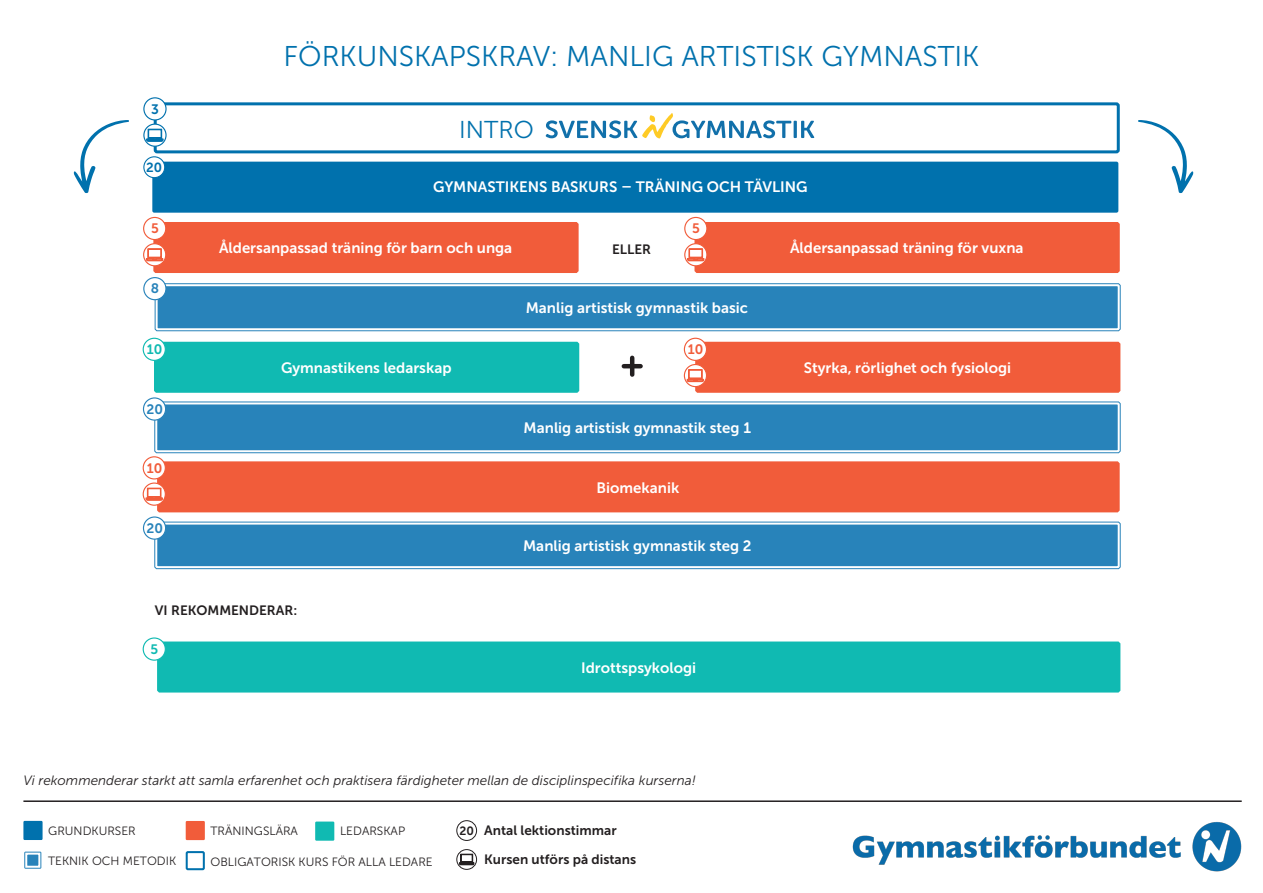
<style>
.page{position:relative;width:1263px;height:893px;background:#fff}
.page>*{position:absolute;margin:0;border:0;box-sizing:border-box;transform-origin:0 0}
.t1{font:28.5px "Museo Sans 300";color:#0071ad}
.t2{font:24.3px "Museo Sans 300";color:#0071ad}
.t3{font:15px "Museo Sans 700";color:#fff}
.t4{font:13.65px "Museo Sans 700";color:#f15c3a}
.t5{font:13.65px "Museo Sans 700";color:#2883ba}
.t6{font:13.65px "Museo Sans 700";color:#10bab2}
.t7{font:13.65px "Museo Sans 700";color:#0071ad}
.t8{font:italic 13.5px "Museo Sans 300";color:#231f20}
.t9{font:13.5px "Museo Sans 700";color:#231f20}
.t10{font:13.2px "Museo Sans 700";color:#0071ad}
.t11{font:12px "Museo Sans 300";color:#231f20}
.t12{font:12px "Museo Sans 700";color:#231f20}
</style>
<div class="page">
<img style="left:852px;top:822px;width:390px;height:50px">
<div style="left:24px;top:852px;width:17px;height:17px;background:#2883ba"></div>
<div style="left:21px;top:849px;width:23px;height:23px;border:2px solid #fff;border-radius:3px"></div>
<div style="left:25px;top:853px;width:15px;height:15px;border:2px solid #fff"></div>
<div style="left:186px;top:821px;width:19px;height:19px;background:#f15c3a"></div>
<div style="left:315px;top:821px;width:19px;height:20px;background:#10bab2"></div>
<div style="left:23px;top:821px;width:20px;height:19px;background:#0071ad"></div>
<div style="left:186px;top:851px;width:19px;height:19px;border:2px solid #0071ad"></div>
<div style="left:456px;top:820px;width:21px;height:21px;border:1px solid #231f20;border-radius:50%"></div>
<svg style="left:457px;top:850px;width:20px;height:19px"></svg>
<div style="left:456px;top:849px;width:21px;height:21px;border:1px solid #231f20;border-radius:50%"></div>
<svg style="left:459px;top:853px;width:16px;height:12px"></svg>
<hr style="left:23px;top:800px;width:1219px;height:2px;background:#231f20">
<div style="left:154px;top:102px;width:966px;height:51px;border:3px solid #0071ad;border-radius:2px"></div>
<hr style="left:794px;top:121px;width:3px;height:17px;background:#1170aa">
<svg style="left:801px;top:121px;width:13px;height:17px"></svg>
<svg style="left:546px;top:113px;width:245px;height:25px"></svg>
<div style="left:152px;top:162px;width:966px;height:51px;background:#0071ad;border-radius:2px"></div>
<div style="left:144px;top:157px;width:21px;height:21px;background:#fff;border-radius:50%"></div>
<div style="left:143px;top:156px;width:22px;height:22px;border:1px solid #0071ad;border-radius:50%"></div>
<svg style="left:144px;top:217px;width:22px;height:23px"></svg>
<div style="left:143px;top:217px;width:23px;height:23px;border:1px solid #f15c3a;border-radius:50%"></div>
<svg style="left:685px;top:217px;width:22px;height:23px"></svg>
<div style="left:684px;top:217px;width:23px;height:23px;border:1px solid #f15c3a;border-radius:50%"></div>
<div style="left:143px;top:243px;width:23px;height:23px;border:1px solid #f15c3a;border-radius:50%"></div>
<div style="left:146px;top:222px;width:433px;height:51px;background:#f15c3a"></div>
<div style="left:684px;top:243px;width:23px;height:23px;border:1px solid #f15c3a;border-radius:50%"></div>
<div style="left:687px;top:222px;width:433px;height:51px;background:#f15c3a"></div>
<svg style="left:150px;top:279px;width:969px;height:53px"></svg>
<svg style="left:155px;top:282px;width:966px;height:49px;background:#3f90c1"></svg>
<div style="left:144px;top:278px;width:22px;height:22px;background:#fff;border-radius:50%"></div>
<div style="left:143px;top:277px;width:24px;height:23px;border:1px solid #2883ba;border-radius:50%"></div>
<svg style="left:73px;top:120px;width:56px;height:73px"></svg>
<svg style="left:1138px;top:120px;width:56px;height:73px"></svg>
<div style="left:144px;top:98px;width:22px;height:22px;background:#fff;border-radius:50%"></div>
<div style="left:143px;top:97px;width:24px;height:24px;border:1px solid #0071ad;border-radius:50%"></div>
<svg style="left:144px;top:124px;width:22px;height:22px"></svg>
<div style="left:143px;top:124px;width:24px;height:23px;border:1px solid #0071ad;border-radius:50%"></div>
<svg style="left:146px;top:129px;width:18px;height:13px"></svg>
<div style="left:154px;top:342px;width:425px;height:51px;background:#10bab2"></div>
<div style="left:157px;top:641px;width:963px;height:51px;background:#10bab2"></div>
<div style="left:143px;top:338px;width:22px;height:22px;background:#fff;border-radius:50%"></div>
<div style="left:143px;top:338px;width:23px;height:23px;border:1px solid #10bab2;border-radius:50%"></div>
<div style="left:143px;top:638px;width:22px;height:22px;background:#fff;border-radius:50%"></div>
<div style="left:143px;top:637px;width:23px;height:24px;border:1px solid #10bab2;border-radius:50%"></div>
<div style="left:684px;top:338px;width:23px;height:23px;border:1px solid #f15c3a;border-radius:50%"></div>
<div style="left:684px;top:364px;width:23px;height:23px;border:1px solid #f15c3a;border-radius:50%"></div>
<div style="left:686px;top:342px;width:434px;height:51px;background:#f15c3a"></div>
<hr style="left:630px;top:358px;width:4px;height:17px;background:#231f20">
<hr style="left:624px;top:364px;width:17px;height:4px;background:#231f20">
<svg style="left:150px;top:398px;width:969px;height:59px"></svg>
<svg style="left:154px;top:401px;width:967px;height:52px;background:#3b8dc0"></svg>
<svg style="left:156px;top:518px;width:963px;height:52px"></svg>
<svg style="left:154px;top:521px;width:967px;height:48px;background:#3d8fc0"></svg>
<div style="left:143px;top:398px;width:23px;height:22px;background:#fff;border-radius:50%"></div>
<div style="left:143px;top:397px;width:23px;height:24px;border:1px solid #2883ba;border-radius:50%"></div>
<div style="left:143px;top:517px;width:23px;height:22px;background:#fff;border-radius:50%"></div>
<div style="left:143px;top:516px;width:23px;height:24px;border:1px solid #2883ba;border-radius:50%"></div>
<div style="left:157px;top:461px;width:963px;height:51px;background:#f15c3a"></div>
<div style="left:143px;top:457px;width:22px;height:22px;background:#fff;border-radius:50%"></div>
<div style="left:143px;top:456px;width:23px;height:23px;border:1px solid #f15c3a;border-radius:50%"></div>
<svg style="left:143px;top:483px;width:22px;height:22px"></svg>
<div style="left:143px;top:482px;width:23px;height:24px;border:1px solid #f15c3a;border-radius:50%"></div>
<svg style="left:145px;top:488px;width:18px;height:13px"></svg>
<p class="t7" style="left:151px;top:101px;width:9px">3</p>
<p class="t10" style="left:146px;top:160px;width:17px">20</p>
<p class="t1" style="left:284px;top:41px;width:697px">FÖRKUNSKAPSKRAV: MANLIG ARTISTISK GYMNASTIK</p>
<p class="t2" style="left:459px;top:117px;width:76px">INTRO</p>
<p class="t3" style="left:433px;top:179px;width:376px">GYMNASTIKENS BASKURS – TRÄNING OCH TÄVLING</p>
<p class="t4" style="left:151px;top:221px;width:9px">5</p>
<p class="t4" style="left:692px;top:221px;width:9px">5</p>
<p class="t5" style="left:151px;top:281px;width:10px">8</p>
<p class="t6" style="left:147px;top:342px;width:17px">10</p>
<p class="t5" style="left:146px;top:401px;width:18px">20</p>
<p class="t4" style="left:147px;top:460px;width:17px">10</p>
<p class="t5" style="left:146px;top:521px;width:18px">20</p>
<p class="t3" style="left:219px;top:240px;width:295px">Åldersanpassad träning för barn och unga</p>
<p class="t3" style="left:790px;top:240px;width:235px">Åldersanpassad träning för vuxna</p>
<p class="t9" style="left:612px;top:242px;width:40px">ELLER</p>
<p class="t3" style="left:526px;top:299px;width:224px">Manlig artistisk gymnastik basic</p>
<p class="t3" style="left:281px;top:359px;width:172px">Gymnastikens ledarskap</p>
<p class="t4" style="left:688px;top:342px;width:17px">10</p>
<p class="t3" style="left:524px;top:419px;width:229px">Manlig artistisk gymnastik steg 1</p>
<p class="t3" style="left:596px;top:479px;width:84px">Biomekanik</p>
<p class="t3" style="left:523px;top:537px;width:230px">Manlig artistisk gymnastik steg 2</p>
<p class="t3" style="left:804px;top:359px;width:209px">Styrka, rörlighet och fysiologi</p>
<p class="t9" style="left:155px;top:602px;width:144px">VI REKOMMENDERAR:</p>
<p class="t6" style="left:151px;top:641px;width:9px">5</p>
<p class="t3" style="left:581px;top:659px;width:117px">Idrottspsykologi</p>
<p class="t8" style="left:23px;top:773px;width:674px">Vi rekommenderar starkt att samla erfarenhet och praktisera färdigheter mellan de disciplinspecifika kurserna!</p>
<p class="t11" style="left:48px;top:825px;width:89px">GRUNDKURSER</p>
<p class="t11" style="left:211px;top:825px;width:89px">TRÄNINGSLÄRA</p>
<p class="t11" style="left:340px;top:824px;width:67px">LEDARSKAP</p>
<p class="t11" style="left:211px;top:855px;width:224px">OBLIGATORISK KURS FÖR ALLA LEDARE</p>
<p class="t11" style="left:48px;top:854px;width:130px">TEKNIK OCH METODIK</p>
<p class="t12" style="left:459px;top:824px;width:16px">20</p>
<p class="t9" style="left:484px;top:822px;width:134px">Antal lektionstimmar</p>
<p class="t9" style="left:484px;top:851px;width:153px">Kursen utförs på distans</p>
</div>
